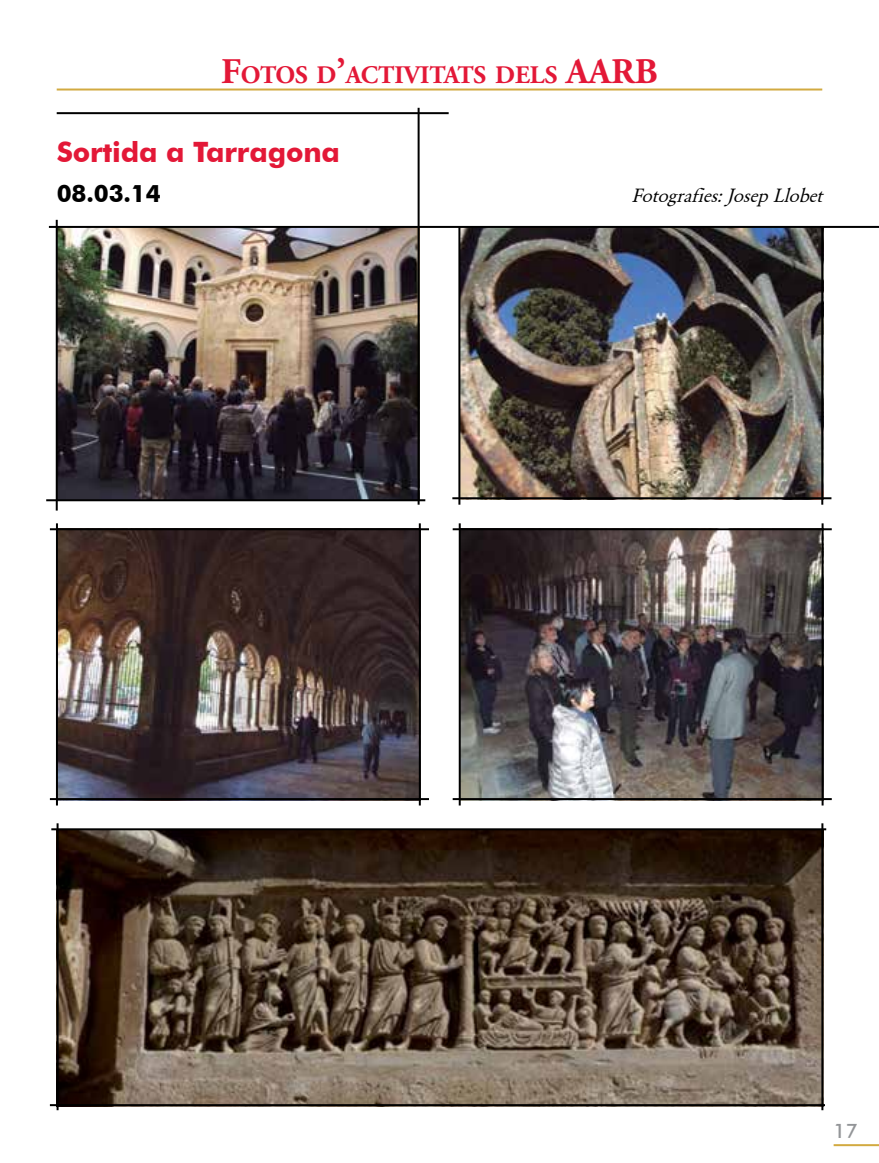
<style>
.page{position:relative;width:879px;height:1163px;background:#fff}
.page>*{position:absolute;margin:0;border:0;box-sizing:border-box;transform-origin:0 0}
.t1{font:700 36px "Adobe Garamond Pro";color:#e31837}
.t2{font:700 28px "Futura BT";letter-spacing:-.005em;color:#e31837}
.t3{font:700 25.2px "Adobe Garamond Pro";color:#e31837}
.t4{font:700 24px "Futura BT";color:#000}
.t5{font:italic 20px "Garamond";letter-spacing:-.005em;color:#000}
.t6{font:500 20px "Futura BT";color:#939598}
.s1{font-size:36px}
</style>
<div class="page">
<hr style="left:833px;top:1143px;width:46px;height:2px;background:#d2aa41">
<img style="left:58px;top:228px;width:362px;height:271px">
<img style="left:460px;top:228px;width:361px;height:269px">
<hr style="left:417px;top:108px;width:2px;height:396px;background:#000">
<hr style="left:57px;top:88px;width:765px;height:2px;background:#d2aa41">
<hr style="left:57px;top:112px;width:392px;height:2px;background:#000">
<hr style="left:49px;top:226px;width:830px;height:2px;background:#000">
<hr style="left:56px;top:220px;width:2px;height:290px;background:#000">
<hr style="left:458px;top:227px;width:2px;height:277px;background:#000">
<hr style="left:821px;top:227px;width:2px;height:277px;background:#000">
<img style="left:59px;top:830px;width:762px;height:276px">
<img style="left:461px;top:530px;width:360px;height:268px">
<img style="left:58px;top:530px;width:361px;height:268px">
<hr style="left:46px;top:499px;width:379px;height:2px;background:#000">
<hr style="left:452px;top:497px;width:379px;height:2px;background:#000">
<hr style="left:56px;top:523px;width:2px;height:282px;background:#000">
<hr style="left:419px;top:523px;width:2px;height:282px;background:#000">
<hr style="left:50px;top:798px;width:379px;height:2px;background:#000">
<hr style="left:50px;top:528px;width:379px;height:2px;background:#000">
<hr style="left:459px;top:523px;width:2px;height:282px;background:#000">
<hr style="left:821px;top:523px;width:2px;height:282px;background:#000">
<hr style="left:453px;top:798px;width:379px;height:2px;background:#000">
<hr style="left:453px;top:528px;width:379px;height:2px;background:#000">
<hr style="left:57px;top:823px;width:2px;height:286px;background:#000">
<hr style="left:821px;top:823px;width:2px;height:286px;background:#000">
<hr style="left:50px;top:1103px;width:775px;height:2px;background:#000">
<hr style="left:51px;top:828px;width:775px;height:2px;background:#000">
<p class="t3" style="left:221px;top:60px;width:370px"><span class="s1">F</span>OTOS D<span class="s1">’</span>ACTIVITATS DELS <span class="s1">AAR</span></p>
<h1 class="t1" style="left:635px;top:50px;width:24px">B</h1>
<p class="t2" style="left:57px;top:135px;width:285px">Sortida a Tarragona</p>
<p class="t4" style="left:57px;top:179px;width:106px">08.03.14</p>
<p class="t5" style="left:631px;top:185px;width:192px">Fotografies: Josep Llobet</p>
<p class="t6" style="left:833px;top:1118px;width:26px">17</p>
</div>
